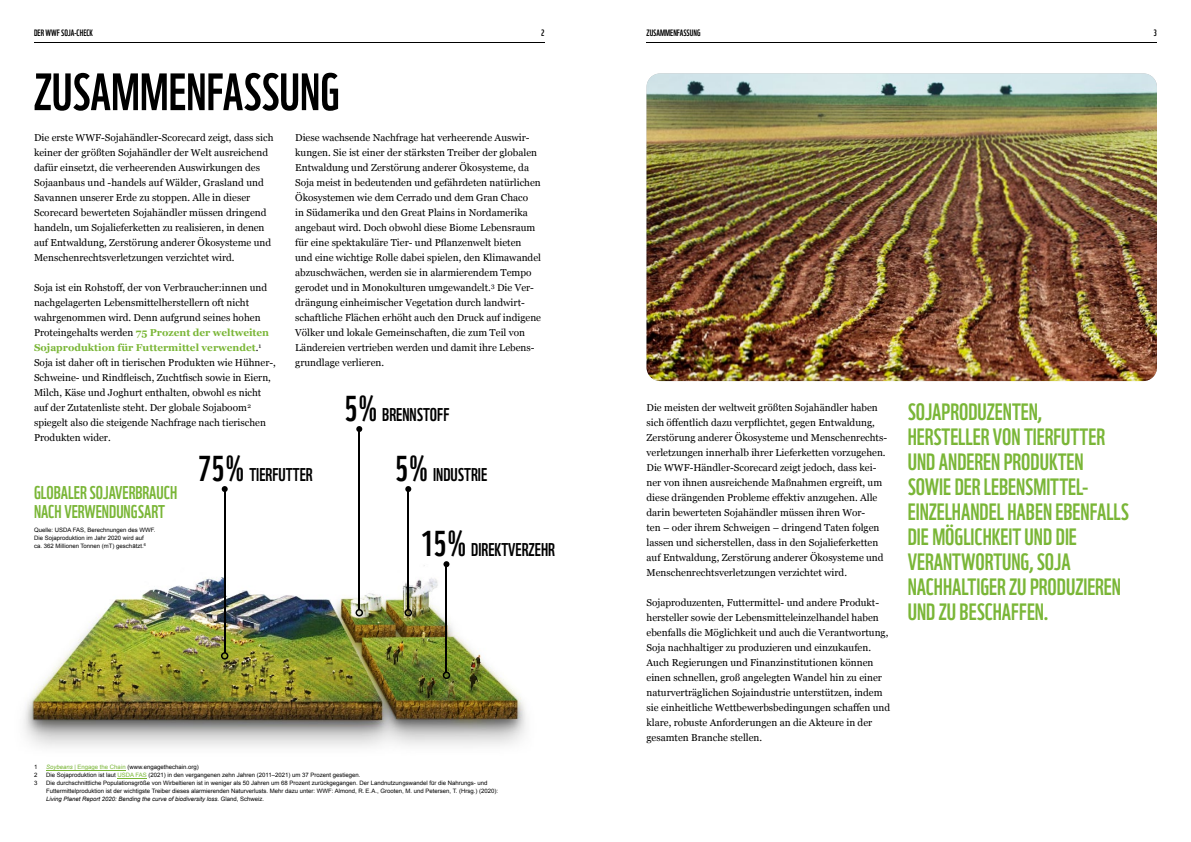
<style>
.page{position:relative;width:1191px;height:842px;background:#fff}
.page>*{position:absolute;margin:0;border:0;box-sizing:border-box;transform-origin:0 0}
.t1{font:51px "WWF";color:#000}
.t2{font:23px/25px "WWF";color:#7ab637}
.t3{font:18px "WWF";color:#000}
.t4{font:18px/19px "WWF";color:#7ab637}
.t5{font:10px/15px "Georgia";color:#000}
.t6{font:9px "WWF";color:#000}
.t7{font:6px/8px "Arial";color:#000}
.s1{font-weight:700;color:#7ab637}
.s2{font-size:35px}
.s3{font-style:italic;color:#7ab637}
.s4{color:#7ab637}
.s5{font-style:italic}
</style>
<div class="page">
<img style="left:646px;top:73px;width:511px;height:308px">
<img style="left:24px;top:561px;width:502px;height:186px">
<hr style="left:358px;top:429px;width:2px;height:181px;background:#000">
<svg style="left:355px;top:609px;width:8px;height:7px"></svg>
<svg style="left:356px;top:426px;width:6px;height:6px"></svg>
<hr style="left:407px;top:489px;width:2px;height:121px;background:#000">
<svg style="left:404px;top:609px;width:8px;height:7px"></svg>
<svg style="left:405px;top:486px;width:6px;height:6px"></svg>
<hr style="left:446px;top:564px;width:1px;height:108px;background:#000">
<svg style="left:443px;top:671px;width:7px;height:8px"></svg>
<svg style="left:443px;top:561px;width:6px;height:6px"></svg>
<hr style="left:224px;top:489px;width:1px;height:164px;background:#000">
<svg style="left:221px;top:652px;width:7px;height:8px"></svg>
<svg style="left:222px;top:486px;width:6px;height:6px"></svg>
<hr style="left:34px;top:42px;width:510px;height:1px;background:#000">
<hr style="left:646px;top:42px;width:511px;height:1px;background:#000">
<hr style="left:46px;top:770px;width:80px;height:1px;background:#7ab637">
<hr style="left:117px;top:778px;width:30px;height:1px;background:#7ab637">
<p class="t6" style="left:34px;top:26px;width:60px">DER WWF SOJA-CHECK</p>
<p class="t6" style="left:541px;top:26px;width:5px">2</p>
<p class="t6" style="left:646px;top:26px;width:55px">ZUSAMMENFASSUNG</p>
<p class="t6" style="left:1153px;top:26px;width:5px">3</p>
<h1 class="t1" style="left:34px;top:52px;width:307px">ZUSAMMENFASSUNG</h1>
<p class="t5" style="left:34px;top:130px;width:241px">Die erste WWF-Sojahändler-Scorecard zeigt, dass sich keiner der größten Sojahändler der Welt ausreichend dafür einsetzt, die verheerenden Auswirkungen des Sojaanbaus und -handels auf Wälder, Grasland und Savannen unserer Erde zu stoppen. Alle in dieser Scorecard bewerteten Sojahändler müssen dringend handeln, um Sojalieferketten zu realisieren, in denen auf Entwaldung, Zerstörung anderer Ökosysteme und Menschenrechtsverletzungen verzichtet wird.</p>
<p class="t5" style="left:34px;top:280px;width:243px">Soja ist ein Rohstoff, der von Verbraucher:innen und nach gelagerten Lebensmittelherstellern oft nicht<br>wahr genommen wird. Denn aufgrund seines hohen Proteingehalts werden <span class="s1">75 Prozent der weltweiten Sojaproduktion für Futtermittel verwendet</span>.<sup>1<br></sup>Soja ist daher oft in tierischen Produkten wie Hühner-, Schweine- und Rindfleisch, Zuchtfisch sowie in Eiern, Milch, Käse und Joghurt enthalten, obwohl es nicht auf der Zutatenliste steht. Der globale Sojaboom <sup>2 </sup>spiegelt also die steigende Nachfrage nach tierischen Produkten wider.</p>
<p class="t5" style="left:295px;top:130px;width:247px">Diese wachsende Nachfrage hat verheerende Auswir&shy;kungen. Sie ist einer der stärksten Treiber der globalen Entwaldung und Zerstörung anderer Ökosysteme, da Soja meist in bedeutenden und gefährdeten natürlichen Ökosystemen wie dem Cerrado und dem Gran Chaco<br>in Südamerika und den Great Plains in Nordamerika angebaut wird. Doch obwohl diese Biome Lebensraum für eine spektakuläre Tier- und Pflanzenwelt bieten und eine wichtige Rolle dabei spielen, den Klimawandel abzuschwächen, werden sie in alarmierendem Tempo gerodet und in Monokulturen umgewandelt.<sup>3</sup> Die Ver&shy;drängung einheimischer Vegetation durch landwirt&shy;schaftliche Flächen erhöht auch den Druck auf indigene Völker und lokale Gemeinschaften, die zum Teil von Ländereien vertrieben werden und damit ihre Lebens&shy;grundlage verlieren.</p>
<h3 class="t3" style="left:344px;top:401px;width:107px"><span class="s2">5 %</span> BRENNSTOFF</h3>
<h3 class="t3" style="left:395px;top:461px;width:93px"><span class="s2">5 %</span> INDUSTRIE</h3>
<h3 class="t3" style="left:198px;top:461px;width:116px"><span class="s2">75 %</span> TIERFUTTER</h3>
<h3 class="t4" style="left:34px;top:481px;width:145px">GLOBALER SOJAVERBRAUCH<br>NACH VERWENDUNGSART</h3>
<p class="t7" style="left:34px;top:526px;width:123px">Quelle: USDA FAS, Berechnungen des WWF.<br>Die Sojaproduktion im Jahr 2020 wird auf<br>ca. 362 Millionen Tonnen (mT) geschätzt.<sup>6</sup></p>
<h3 class="t3" style="left:420px;top:536px;width:136px"><span class="s2">15 %</span> DIREKTVERZEHR</h3>
<p class="t7" style="left:34px;top:763px;width:5px">1</p>
<p class="t7" style="left:46px;top:763px;width:154px"><span class="s3">Soybeans</span> <span class="s4">| Engage the Chain</span> (www.engagethechain.org)</p>
<p class="t7" style="left:34px;top:771px;width:5px">2</p>
<p class="t7" style="left:46px;top:771px;width:316px">Die Sojaproduktion ist laut <span class="s4">USDA FAS</span> (2021) in den vergangenen zehn Jahren (2011–2021) um 37 Prozent gestiegen.</p>
<p class="t7" style="left:34px;top:779px;width:5px">3</p>
<p class="t7" style="left:46px;top:779px;width:453px">Die durchschnittliche Populationsgröße von Wirbeltieren ist in weniger als 50 Jahren um 68 Prozent zurückgegangen. Der Landnutzungswandel für die Nahrungs- und<br>Futtermittelproduktion ist der wichtigste Treiber dieses alarmierenden Naturverlusts. Mehr dazu unter: WWF: Almond, R. E. A., Grooten, M. und Petersen, T. (Hrsg.) (2020):<br><span class="s5">Living Planet Report 2020: Bending the curve of biodiversity loss</span>. Gland, Schweiz.</p>
<p class="t5" style="left:646px;top:400px;width:242px">Die meisten der weltweit größten Sojahändler haben sich öffentlich dazu verpflichtet, gegen Entwaldung, Zerstörung anderer Ökosysteme und Menschenrechts&shy;verletzungen innerhalb ihrer Lieferketten vorzugehen.<br>Die WWF-Händler-Scorecard zeigt jedoch, dass kei&shy;ner von ihnen ausreichende Maßnahmen ergreift, um diese drängenden Probleme effektiv anzugehen. Alle darin bewerteten Sojahändler müssen ihren Wor-<br>ten – oder ihrem Schweigen – dringend Taten folgen lassen und sicherstellen, dass in den Sojalieferketten auf Entwaldung, Zerstörung anderer Ökosysteme und Menschenrechtsverletzungen verzichtet wird.</p>
<p class="t5" style="left:646px;top:595px;width:245px">Sojaproduzenten, Futtermittel- und andere Produkt&shy;hersteller sowie der Lebensmitteleinzelhandel haben ebenfalls die Möglichkeit und auch die Verantwortung, Soja nachhaltiger zu produzieren und einzukaufen.<br>Auch Regierungen und Finanzinstitutionen können einen schnellen, groß angelegten Wandel hin zu einer naturverträglichen Sojaindustrie unterstützen, indem sie einheitliche Wettbewerbsbedingungen schaffen und klare, robuste Anforderungen an die Akteure in der gesamten Branche stellen.</p>
<h2 class="t2" style="left:907px;top:397px;width:223px">SOJAPRODUZENTEN,<br>HERSTELLER VON TIERFUTTER<br>UND ANDEREN PRODUKTEN<br>SOWIE DER LEBENSMITTEL-<br>EINZELHANDEL HABEN EBENFALLS<br>DIE MÖGLICHKEIT UND DIE<br>VERANTWORTUNG, SOJA<br>NACHHALTIGER ZU PRODUZIEREN<br>UND ZU BESCHAFFEN.</h2>
</div>
